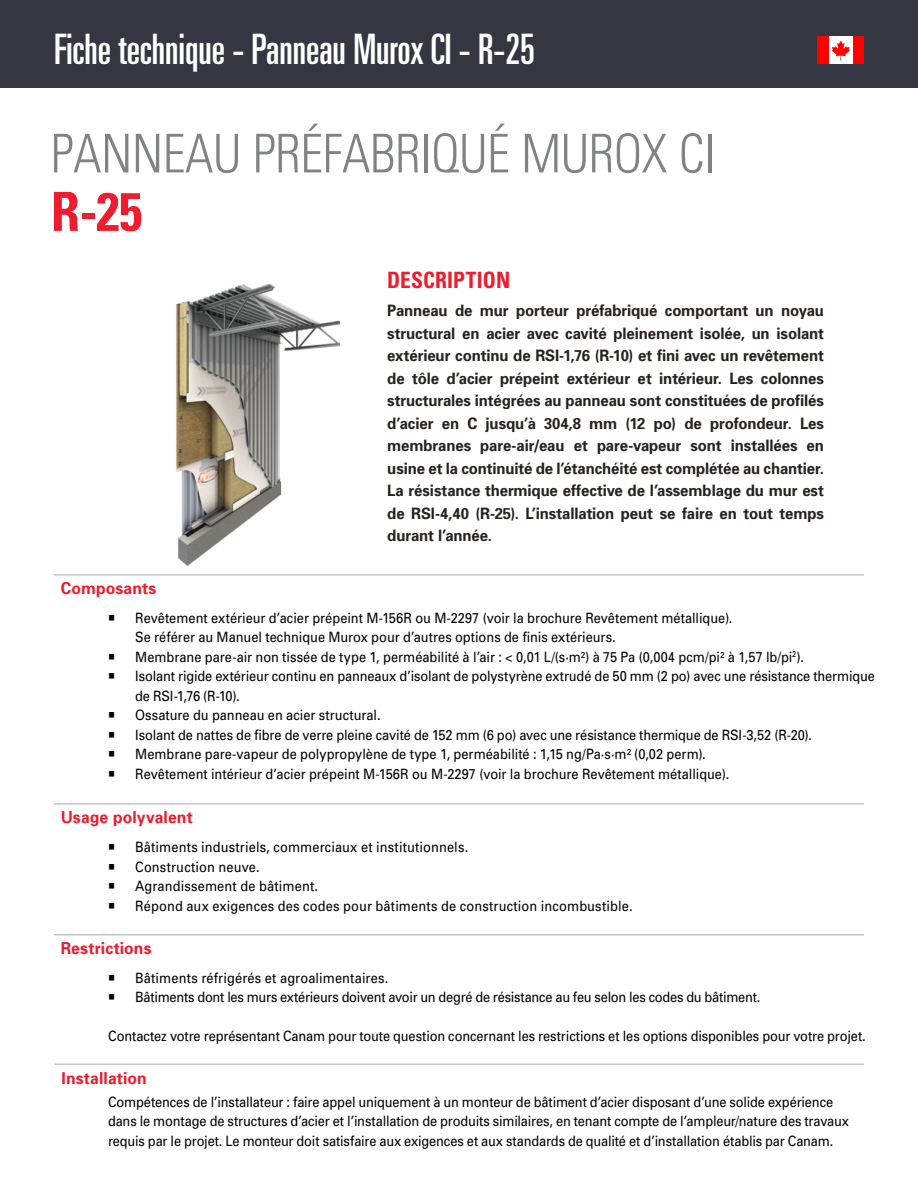
<style>
.page{position:relative;width:918px;height:1188px;background:#fff}
.page>*{position:absolute;margin:0;border:0;box-sizing:border-box;transform-origin:0 0}
.t1{font:700 condensed 54px "Univers";color:#ed1c2f}
.t2{font:300 condensed 53.4px "Univers";letter-spacing:-.01em;color:#808285;scale:.96 1}
.t3{font:ultra-condensed 42px "Univers";color:#fff;scale:.95 1}
.t4{font:700 condensed 22.5px "Univers";letter-spacing:.005em;color:#ed1c2f;scale:.95 1}
.t5{font:700 16.5px "Univers";letter-spacing:.01em;color:#ed1c2f;scale:.95 1}
.t6{font:700 15.75px/22.5px "Univers";letter-spacing:-.01em;color:#28211f;text-align:justify;scale:.95 1}
.t7{font:14.25px/19.5px "Univers";letter-spacing:-.005em;color:#000;scale:.9 1}
</style>
<div class="page">
<div style="left:0;top:0;width:918px;height:88px;background:#343741"></div>
<hr style="left:54px;top:804px;width:810px;height:1px;background:#a7a9ac">
<hr style="left:55px;top:1064px;width:809px;height:1px;background:#a7a9ac">
<hr style="left:54px;top:575px;width:810px;height:1px;background:#a7a9ac">
<hr style="left:54px;top:934px;width:810px;height:1px;background:#a7a9ac">
<img style="left:176px;top:283px;width:163px;height:284px">
<div style="left:818px;top:36px;width:46px;height:28px;background:#f00"></div>
<div style="left:829px;top:36px;width:23px;height:28px;background:#fff"></div>
<svg style="left:832px;top:40px;width:18px;height:20px"></svg>
<h3 class="t3" style="left:54px;top:26px;width:508px">Fiche technique - Panneau Murox CI - R-25</h3>
<h2 class="t2" style="left:51px;top:122px;width:694px">PANNEAU PRÉFABRIQUÉ MUROX CI</h2>
<h1 class="t1" style="left:51px;top:179px;width:93px">R-25</h1>
<h3 class="t4" style="left:387px;top:267px;width:131px">DESCRIPTION</h3>
<p class="t5" style="left:61px;top:578px;width:102px">Composants</p>
<p class="t6" style="left:387px;top:299px;width:461px">Panneau de mur porteur préfabriqué comportant un noyau structural en acier avec cavité pleinement isolée, un isolant extérieur continu de RSI-1,76 (R-10) et fini avec un revêtement de tôle d’acier prépeint extérieur et intérieur. Les colonnes structurales intégrées au panneau sont constituées de profilés d’acier en C jusqu’à 304,8 mm (12 po) de profondeur. Les membranes pare-air/eau et pare-vapeur sont installées en usine et la continuité de l’étanchéité est complétée au chantier.<br>La résistance thermique effective de l’assemblage du mur est de RSI-4,40 (R-25). L’installation peut se faire en tout temps durant l’année.</p>
<p class="t7" style="left:135px;top:608px;width:823px">Revêtement extérieur d’acier prépeint M-156R ou M-2297 (voir la brochure Revêtement métallique).<br>Se référer au Manuel technique Murox pour d’autres options de finis extérieurs.<br>Membrane pare-air non tissée de type 1, perméabilité à l’air : &lt; 0,01 L/(s·m²) à 75 Pa (0,004 pcm/pi² à 1,57 lb/pi<sup>2</sup>).<br>Isolant rigide extérieur continu en panneaux d’isolant de polystyrène extrudé de 50 mm (2 po) avec une résistance thermique de RSI-1,76 (R-10).<br>Ossature du panneau en acier structural.<br>Isolant de nattes de fibre de verre pleine cavité de 152 mm (6 po) avec une résistance thermique de RSI-3,52 (R-20).<br>Membrane pare-vapeur de polypropylène de type 1, perméabilité : 1,15 ng/Pa·s·m² (0,02 perm).<br>Revêtement intérieur d’acier prépeint M-156R ou M-2297 (voir la brochure Revêtement métallique).</p>
<p class="t5" style="left:61px;top:807px;width:141px">Usage polyvalent</p>
<p class="t7" style="left:135px;top:837px;width:554px">Bâtiments industriels, commerciaux et institutionnels.<br>Construction neuve.<br>Agrandissement de bâtiment.<br>Répond aux exigences des codes pour bâtiments de construction incombustible.</p>
<p class="t5" style="left:61px;top:938px;width:97px">Restrictions</p>
<p class="t7" style="left:135px;top:968px;width:696px">Bâtiments réfrigérés et agroalimentaires.<br>Bâtiments dont les murs extérieurs doivent avoir un degré de résistance au feu selon les codes du bâtiment.</p>
<p class="t7" style="left:108px;top:1026px;width:843px">Contactez votre représentant Canam pour toute question concernant les restrictions et les options disponibles pour votre projet.</p>
<p class="t5" style="left:62px;top:1067px;width:91px">Installation</p>
<p class="t7" style="left:108px;top:1092px;width:825px">Compétences de l’installateur : faire appel uniquement à un monteur de bâtiment d’acier disposant d’une solide expérience dans le montage de structures d’acier et l’installation de produits similaires, en tenant compte de l’ampleur/nature des travaux requis par le projet. Le monteur doit satisfaire aux exigences et aux standards de qualité et d’installation établis par Canam.</p>
</div>
